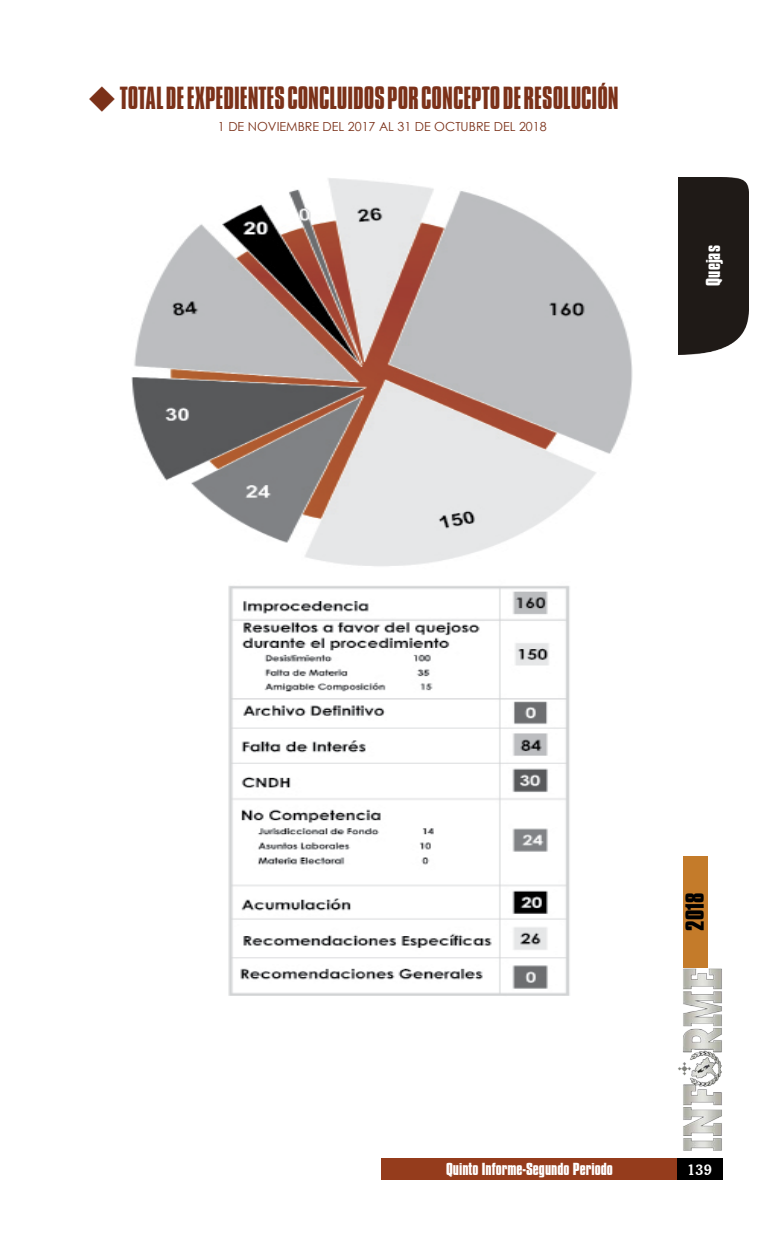
<style>
.page{position:relative;width:765px;height:1260px;background:#fff}
.page>*{position:absolute;margin:0;border:0;box-sizing:border-box;transform-origin:0 0}
.t1{font:27.5px "Compacta BT";color:#7b3119}
.t2{font:700 22.5px "Compacta BT";color:#000}
.t3{font:700 17.5px "Compacta BT";color:#fff}
.t4{font:700 15px "Compacta BT";color:#fff}
.t5{font:15px "Cheltenham BT Bold Headline";color:#fff}
.t6{font:12.5px "Century Gothic";color:#7b3119}
.s1{font-family:"Kai Ti"}
</style>
<div class="page">
<div style="left:676px;top:1158px;width:47px;height:22px;background:#000"></div>
<img style="left:678px;top:968px;width:44px;height:183px">
<div style="left:678px;top:177px;width:71px;height:177px;background:#1f1a17"></div>
<div style="left:683px;top:856px;width:25px;height:111px;background:#c47b2a"></div>
<div style="left:382px;top:1158px;width:295px;height:22px;background:#953c1c"></div>
<img style="left:131px;top:178px;width:501px;height:818px">
<p class="t1" style="left:88px;top:82px;width:532px"><span class="s1">◆</span>TOTAL DE EXPEDIENTES CONCLUIDOS POR CONCEPTO DE RESOLUCIÓN</p>
<p class="t6" style="left:218px;top:117px;width:330px">1 DE NOVIEMBRE DEL 2017 AL 31 DE OCTUBRE DEL 2018</p>
<p class="t3" style="left:703px;top:286px;width:42px;rotate:-90deg">Quejas</p>
<p class="t2" style="left:681px;top:931px;width:40px;rotate:-90deg">2018</p>
<p class="t4" style="left:446px;top:1159px;width:168px">Quinto Informe-Segundo Periodo</p>
<p class="t5" style="left:687px;top:1160px;width:26px">139</p>
</div>
